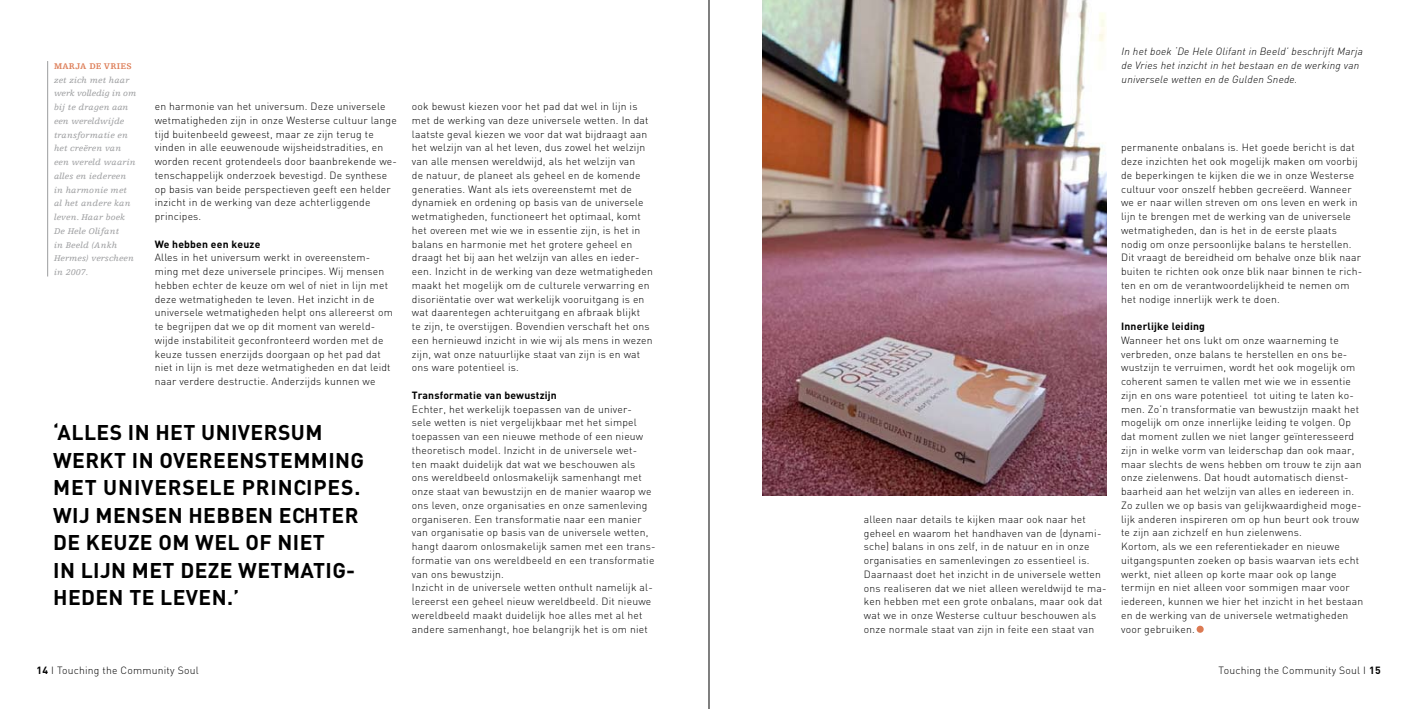
<style>
.page{position:relative;width:1418px;height:709px;background:#fff}
.page>*{position:absolute;margin:0;border:0;box-sizing:border-box;transform-origin:0 0}
.t1{font:700 21px/27.5px "DIN";letter-spacing:.02em;color:#000}
.t2{font:300 10.38px/13.8px "DIN";letter-spacing:.02em;color:#000}
.t3{font:italic 300 10.38px/13.8px "DIN";letter-spacing:.02em;color:#000}
.t4{font:700 10.38px "DIN";letter-spacing:.02em;color:#000}
.t5{font:italic 8.75px/13.8px "Egyptienne FLT Std";letter-spacing:.02em;color:#9c9d9f}
.t6{font:700 8.75px "Egyptienne FLT Std";letter-spacing:.02em;color:#dc7a53}
.s1{font-weight:700}
</style>
<div class="page">
<hr style="left:708px;top:0;width:1px;height:709px;background:#000">
<hr style="left:47px;top:61px;width:1px;height:215px;background:#9c9d9f">
<img style="left:762px;top:0;width:344px;height:495px">
<div style="left:1196px;top:625px;width:7px;height:8px;background:#dc7a53;border-radius:50%"></div>
<p class="t6" style="left:54px;top:61px;width:79px">MARJA DE VRIES</p>
<p class="t5" style="left:54px;top:73px;width:84px">zet zich met haar werk volledig in om bij te dragen aan een wereldwijde transformatie en het creëren van een wereld waarin alles en iedereen in harmonie met al het andere kan leven. Haar boek<br>De Hele Olifant<br>in Beeld (Ankh<br>Hermes) verscheen in 2007.</p>
<p class="t2" style="left:155px;top:99px;width:244px">en harmonie van het universum. Deze universele wetmatigheden zijn in onze Westerse cultuur lange tijd buitenbeeld geweest, maar ze zijn terug te vinden in alle eeuwenoude wijsheidstradities, en worden recent grotendeels door baanbrekende we&shy;tenschappelijk onderzoek bevestigd. De synthese op basis van beide perspectieven geeft een helder inzicht in de werking van deze achterliggende principes.</p>
<p class="t4" style="left:155px;top:237px;width:107px">WE HEBBEN EEN KEUZE</p>
<p class="t2" style="left:155px;top:250px;width:239px">Alles in het universum werkt in overeenstem&shy;ming met deze universele principes. Wij mensen hebben echter de keuze om wel of niet in lijn met deze wetmatigheden te leven. Het inzicht in de universele wetmatigheden helpt ons allereerst om te begrijpen dat we op dit moment van wereld&shy;wijde instabiliteit geconfronteerd worden met de keuze tussen enerzijds doorgaan op het pad dat niet in lijn is met deze wetmatigheden en dat leidt naar verdere destructie. Anderzijds kunnen we</p>
<h1 class="t1" style="left:53px;top:418px;width:254px">‘ALLES I N H ET UNIVERSUM<br>WERKT I N OVEREENSTEMMI</h1>
<h1 class="t1" style="left:53px;top:445px;width:312px;text-indent:282px">NG<br>M ET UNIVERSELE PRI NCI PES.<br>WIJ M ENSEN H EBBEN ECHTER<br>DE KEUZE OM WEL OF NI ET<br>IN LIJN MET DEZE WETMATI</h1>
<h1 class="t1" style="left:332px;top:555px;width:24px">G-</h1>
<h1 class="t1" style="left:53px;top:583px;width:188px">HEDEN TE LEVEN.’</h1>
<p class="t2" style="left:412px;top:99px;width:242px">ook bewust kiezen voor het pad dat wel in lijn is met de werking van deze universele wetten. In dat laatste geval kiezen we voor dat wat bijdraagt aan het welzijn van al het leven, dus zowel het welzijn van alle mensen wereldwijd, als het welzijn van<br>de natuur, de planeet als geheel en de komende generaties. Want als iets overeenstemt met de dynamiek en ordening op basis van de universele wetmatigheden, functioneert het optimaal, komt het overeen met wie we in essentie zijn, is het in balans en harmonie met het grotere geheel en draagt het bij aan het welzijn van alles en ieder&shy;een. Inzicht in de werking van deze wetmatigheden maakt het mogelijk om de culturele verwarring en disoriëntatie over wat werkelijk vooruitgang is en wat daarentegen achteruitgang en afbraak blijkt<br>te zijn, te overstijgen. Bovendien verschaft het ons een hernieuwd inzicht in wie wij als mens in wezen zijn, wat onze natuurlijke staat van zijn is en wat ons ware potentieel is.</p>
<p class="t4" style="left:412px;top:388px;width:146px">TRANSFORMATIE VAN BEWUSTZIJN</p>
<p class="t2" style="left:412px;top:401px;width:245px">Echter, het werkelijk toepassen van de univer-<br>sele wetten is niet vergelijkbaar met het simpel toepassen van een nieuwe methode of een nieuw theoretisch model. Inzicht in de universele wet-<br>ten maakt duidelijk dat wat we beschouwen als<br>ons wereldbeeld onlosmakelijk samenhangt met onze staat van bewustzijn en de manier waarop we ons leven, onze organisaties en onze samenleving organiseren. Een transformatie naar een manier van organisatie op basis van de universele wetten, hangt daarom onlosmakelijk samen met een trans&shy;formatie van ons wereldbeeld en een transformatie van ons bewustzijn.<br>Inzicht in de universele wetten onthult namelijk al&shy;lereerst een geheel nieuw wereldbeeld. Dit nieuwe wereldbeeld maakt duidelijk hoe alles met al het andere samenhangt, hoe belangrijk het is om niet</p>
<p class="t3" style="left:1121px;top:44px;width:243px">In het boek ‘De Hele Olifant in Beeld’ beschrijft Marja de Vries het inzicht in het bestaan en de werking van universele wetten en de Gulden Snede.</p>
<p class="t2" style="left:863px;top:512px;width:244px">alleen naar details te kijken maar ook naar het geheel en waarom het handhaven van de (dynami&shy;sche) balans in ons zelf, in de natuur en in onze organisaties en samenlevingen zo essentieel is.<br>Daarnaast doet het inzicht in de universele wetten ons realiseren dat we niet alleen wereldwijd te ma&shy;ken hebben met een grote onbalans, maar ook dat wat we in onze Westerse cultuur beschouwen als onze normale staat van zijn in feite een staat van</p>
<p class="t2" style="left:1121px;top:140px;width:243px">permanente onbalans is. Het goede bericht is dat deze inzichten het ook mogelijk maken om voorbij de beperkingen te kijken die we in onze Westerse cultuur voor onszelf hebben gecreëerd. Wanneer we er naar willen streven om ons leven en werk in lijn te brengen met de werking van de universele wetmatigheden, dan is het in de eerste plaats nodig om onze persoonlijke balans te herstellen.<br>Dit vraagt de bereidheid om behalve onze blik naar buiten te richten ook onze blik naar binnen te rich&shy;ten en om de verantwoordelijkheid te nemen om het nodige innerlijk werk te doen.</p>
<p class="t4" style="left:1121px;top:319px;width:85px">INNERLIJKE LEIDING</p>
<p class="t2" style="left:1121px;top:333px;width:244px">Wanneer het ons lukt om onze waarneming te verbreden, onze balans te herstellen en ons be&shy;wustzijn te verruimen, wordt het ook mogelijk om coherent samen te vallen met wie we in essentie zijn en ons ware potentieel tot uiting te laten ko&shy;men. Zo’n transformatie van bewustzijn maakt het mogelijk om onze innerlijke leiding te volgen. Op dat moment zullen we niet langer geïnteresseerd zijn in welke vorm van leiderschap dan ook maar, maar slechts de wens hebben om trouw te zijn aan onze zielenwens. Dat houdt automatisch dienst&shy;baarheid aan het welzijn van alles en iedereen in.<br>Zo zullen we op basis van gelijkwaardigheid moge&shy;lijk anderen inspireren om op hun beurt ook trouw te zijn aan zichzelf en hun zielenwens.<br>Kortom, als we een referentiekader en nieuwe uitgangspunten zoeken op basis waarvan iets echt werkt, niet alleen op korte maar ook op lange termijn en niet alleen voor sommigen maar voor iedereen, kunnen we hier het inzicht in het bestaan en de werking van de universele wetmatigheden voor gebruiken.</p>
<p class="t2" style="left:37px;top:663px;width:164px"><span class="s1">14</span> I Touching the Community Soul</p>
<p class="t2" style="left:1218px;top:663px;width:164px">Touching the Community Soul I <span class="s1">15</span></p>
</div>
